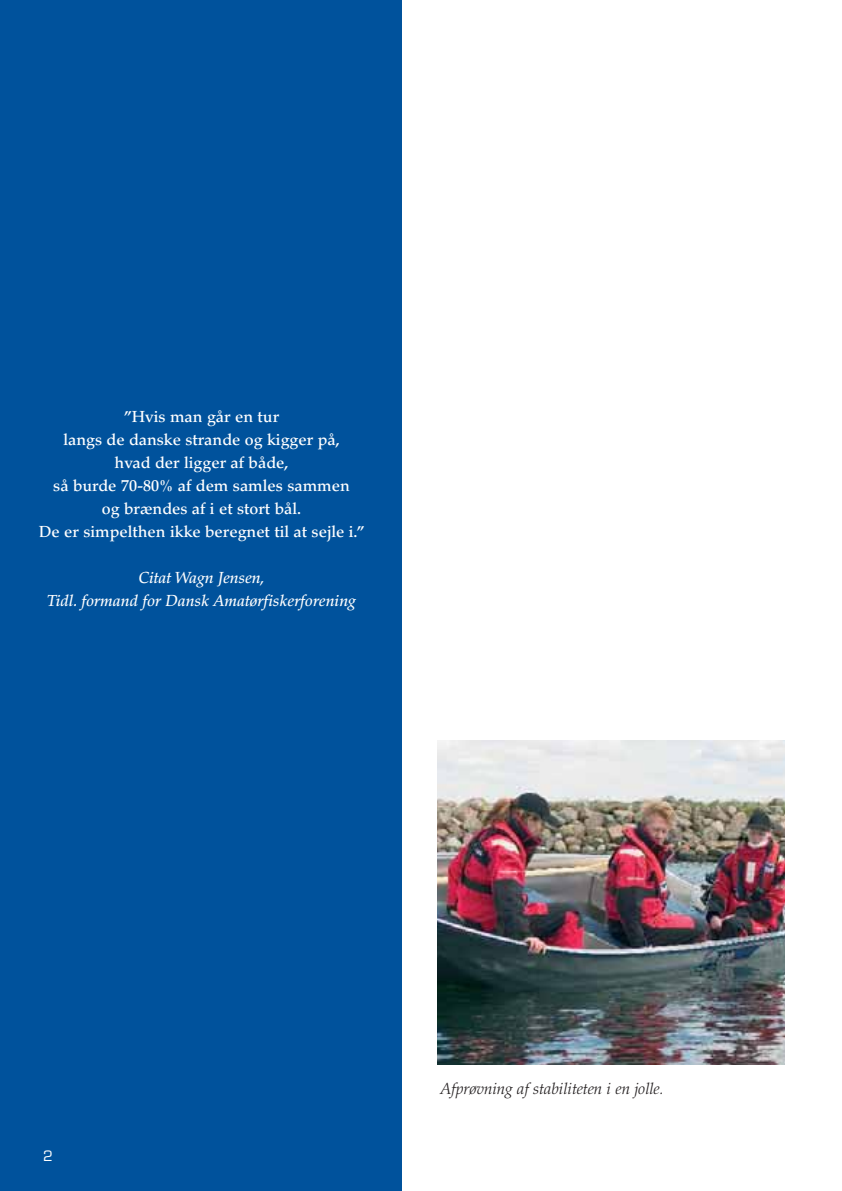
<style>
.page{position:relative;width:842px;height:1191px;background:#fff}
.page>*{position:absolute;margin:0;border:0;box-sizing:border-box;transform-origin:0 0}
.t1{font:500 16px/23px "Palatino";color:#fff;text-align:center}
.t2{font:italic 500 16px/23px "Palatino";color:#fff;text-align:center}
.t3{font:italic 300 16px "Palatino";color:#231f20}
.t4{font:14px "Eurostile";color:#fff}
</style>
<div class="page">
<div style="left:0;top:0;width:402px;height:1191px;background:#00529c"></div>
<img style="left:438px;top:740px;width:346px;height:324px">
<p class="t1" style="left:39px;top:407px;width:327px">”Hvis man går en tur<br>langs de danske strande og kigger på,<br>hvad der ligger af både,<br>så burde 70-80% af dem samles sammen<br>og brændes af i et stort bål.<br>De er simpelthen ikke beregnet til at sejle i.”</p>
<p class="t2" style="left:47px;top:568px;width:310px">Citat Wagn Jensen,<br>Tidl. formand for Dansk Amatørfiskerforening</p>
<p class="t4" style="left:43px;top:1150px;width:11px">2</p>
<p class="t3" style="left:441px;top:1082px;width:225px">Afprøvning af stabiliteten i en jolle.</p>
</div>
